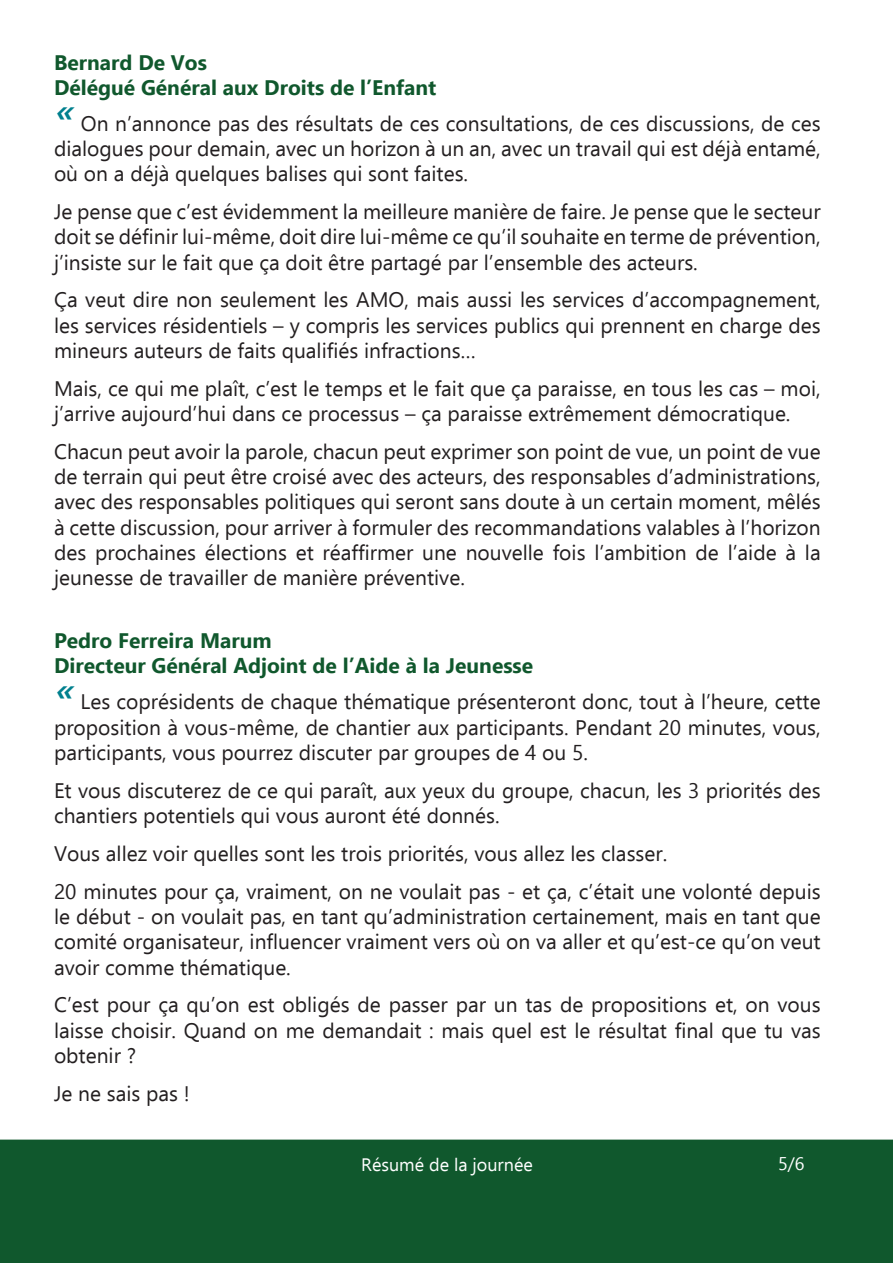
<style>
.page{position:relative;width:893px;height:1263px;background:#fff}
.page>*{position:absolute;margin:0;border:0;box-sizing:border-box;transform-origin:0 0}
.paragraphe_normal{font:21px/25.2px "Ebrima";color:#231f20;text-align:justify}
.nom_intervenant{font:700 21px "Ebrima";color:#10582d}
.t1{font:18px "Ebrima";color:#fff}
</style>
<div class="page">
<div style="left:0;top:1139px;width:893px;height:124px;background:#10582d"></div>
<p class="nom_intervenant" style="left:54px;top:46px;width:155px">Bernard De Vos</p>
<p class="nom_intervenant" style="left:54px;top:71px;width:384px">Délégué Général aux Droits de l’Enfant</p>
<p class="paragraphe_normal" style="left:54px;top:110px;width:768px"><sup>«</sup>On n’annonce pas des résultats de ces consultations, de ces discussions, de ces dialogues pour demain, avec un horizon à un an, avec un travail qui est déjà entamé, où on a déjà quelques balises qui sont faites.</p>
<p class="paragraphe_normal" style="left:54px;top:198px;width:768px">Je pense que c’est évidemment la meilleure manière de faire. Je pense que le secteur doit se définir lui-même, doit dire lui-même ce qu’il souhaite en terme de prévention, j’insiste sur le fait que ça doit être partagé par l’ensemble des acteurs.</p>
<p class="paragraphe_normal" style="left:54px;top:287px;width:768px">Ça veut dire non seulement les AMO, mais aussi les services d’accompagnement, les services résidentiels – y compris les services publics qui prennent en charge des mineurs auteurs de faits qualifiés infractions…</p>
<p class="paragraphe_normal" style="left:54px;top:375px;width:768px">Mais, ce qui me plaît, c’est le temps et le fait que ça paraisse, en tous les cas – moi, j’arrive aujourd’hui dans ce processus – ça paraisse extrêmement démocratique.</p>
<p class="paragraphe_normal" style="left:54px;top:438px;width:768px">Chacun peut avoir la parole, chacun peut exprimer son point de vue, un point de vue de terrain qui peut être croisé avec des acteurs, des responsables d’administrations, avec des responsables politiques qui seront sans doute à un certain moment, mêlés à cette discussion, pour arriver à formuler des recommandations valables à l’horizon des prochaines élections et réaffirmer une nouvelle fois l’ambition de l’aide à la jeunesse de travailler de manière préventive.</p>
<p class="nom_intervenant" style="left:54px;top:624px;width:219px">Pedro Ferreira Marum</p>
<p class="nom_intervenant" style="left:54px;top:649px;width:481px">Directeur Général Adjoint de l’Aide à la Jeunesse</p>
<p class="paragraphe_normal" style="left:54px;top:689px;width:768px"><sup>«</sup>Les coprésidents de chaque thématique présenteront donc, tout à l’heure, cette proposition à vous-même, de chantier aux participants. Pendant 20 minutes, vous, participants, vous pourrez discuter par groupes de 4 ou 5.</p>
<p class="paragraphe_normal" style="left:54px;top:777px;width:768px">Et vous discuterez de ce qui paraît, aux yeux du groupe, chacun, les 3 priorités des chantiers potentiels qui vous auront été donnés.</p>
<p class="paragraphe_normal" style="left:54px;top:840px;width:615px">Vous allez voir quelles sont les trois priorités, vous allez les classer.</p>
<p class="paragraphe_normal" style="left:54px;top:878px;width:768px">20 minutes pour ça, vraiment, on ne voulait pas - et ça, c’était une volonté depuis le début - on voulait pas, en tant qu’administration certainement, mais en tant que comité organisateur, influencer vraiment vers où on va aller et qu’est-ce qu’on veut avoir comme thématique.</p>
<p class="paragraphe_normal" style="left:54px;top:992px;width:768px">C’est pour ça qu’on est obligés de passer par un tas de propositions et, on vous laisse choisir. Quand on me demandait : mais quel est le résultat final que tu vas obtenir ?</p>
<p class="paragraphe_normal" style="left:54px;top:1080px;width:137px">Je ne sais pas !</p>
<p class="t1" style="left:361px;top:1151px;width:173px">Résumé de la journée</p>
<p class="t1" style="left:778px;top:1150px;width:28px">5/6</p>
</div>
